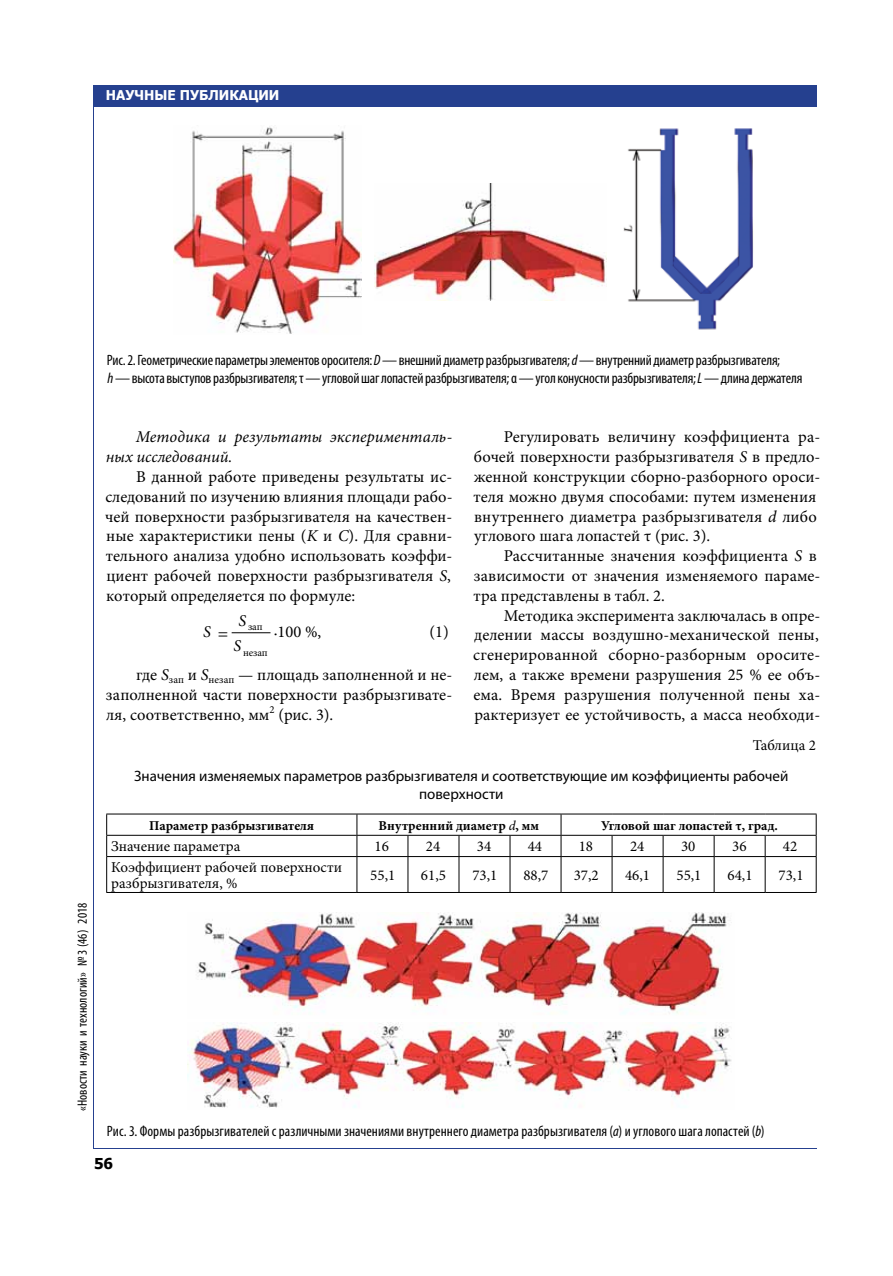
<style>
.page{position:relative;width:893px;height:1276px;background:#fff}
.page>*{position:absolute;margin:0;border:0;box-sizing:border-box;transform-origin:0 0}
.t1{font:16.5px/19.8px "Minion Pro";color:#000;text-align:justify}
.t2{font:italic 16.5px/19.8px "Minion Pro";color:#000}
.t3{font:condensed 15px/18px "Myriad Pro";letter-spacing:-.01em;color:#000}
.t4{font:15px/16.5px "Minion Pro";color:#000}
.t5{font:15px/18px "Myriad Pro";color:#000;text-align:center}
.t6{font:700 15px "Tahoma";color:#000}
.t7{font:700 13.5px "Minion Pro";color:#000}
.t8{font:condensed 13.5px "Myriad Pro";color:#000}
.t9{font:700 13.5px "Tahoma";color:#fff}
.t10{font:10.5px "Minion Pro";letter-spacing:-.005em;color:#000}
.s1{font-style:italic}
.s2{font-weight:400;font-style:italic}
.s3{font-style:normal;font-size:18px}
</style>
<div class="page">
<div style="left:94px;top:85px;width:722px;height:21px;background:#25408f"></div>
<hr style="left:94px;top:1147px;width:722px;height:1px;background:#25408f">
<hr style="left:94px;top:85px;width:1px;height:1063px;background:#25408f">
<img style="left:173px;top:126px;width:188px;height:208px">
<img style="left:623px;top:128px;width:131px;height:202px">
<img style="left:375px;top:184px;width:231px;height:117px">
<hr style="left:106px;top:813px;width:251px;height:1px;background:#000">
<hr style="left:357px;top:813px;width:51px;height:1px;background:#000">
<hr style="left:408px;top:813px;width:51px;height:1px;background:#000">
<hr style="left:459px;top:813px;width:51px;height:1px;background:#000">
<hr style="left:510px;top:813px;width:51px;height:1px;background:#000">
<hr style="left:561px;top:813px;width:51px;height:1px;background:#000">
<hr style="left:612px;top:813px;width:51px;height:1px;background:#000">
<hr style="left:663px;top:813px;width:51px;height:1px;background:#000">
<hr style="left:714px;top:813px;width:51px;height:1px;background:#000">
<hr style="left:765px;top:813px;width:52px;height:1px;background:#000">
<hr style="left:106px;top:835px;width:251px;height:1px;background:#000">
<hr style="left:357px;top:835px;width:51px;height:1px;background:#000">
<hr style="left:408px;top:835px;width:51px;height:1px;background:#000">
<hr style="left:459px;top:835px;width:51px;height:1px;background:#000">
<hr style="left:510px;top:835px;width:51px;height:1px;background:#000">
<hr style="left:561px;top:835px;width:51px;height:1px;background:#000">
<hr style="left:612px;top:835px;width:51px;height:1px;background:#000">
<hr style="left:663px;top:835px;width:51px;height:1px;background:#000">
<hr style="left:714px;top:835px;width:51px;height:1px;background:#000">
<hr style="left:765px;top:835px;width:52px;height:1px;background:#000">
<hr style="left:106px;top:856px;width:251px;height:1px;background:#000">
<hr style="left:357px;top:856px;width:51px;height:1px;background:#000">
<hr style="left:408px;top:856px;width:51px;height:1px;background:#000">
<hr style="left:459px;top:856px;width:51px;height:1px;background:#000">
<hr style="left:510px;top:856px;width:51px;height:1px;background:#000">
<hr style="left:561px;top:856px;width:51px;height:1px;background:#000">
<hr style="left:612px;top:856px;width:51px;height:1px;background:#000">
<hr style="left:663px;top:856px;width:51px;height:1px;background:#000">
<hr style="left:714px;top:856px;width:51px;height:1px;background:#000">
<hr style="left:765px;top:856px;width:52px;height:1px;background:#000">
<hr style="left:106px;top:892px;width:251px;height:1px;background:#000">
<hr style="left:357px;top:892px;width:51px;height:1px;background:#000">
<hr style="left:408px;top:892px;width:51px;height:1px;background:#000">
<hr style="left:459px;top:892px;width:51px;height:1px;background:#000">
<hr style="left:510px;top:892px;width:51px;height:1px;background:#000">
<hr style="left:561px;top:892px;width:51px;height:1px;background:#000">
<hr style="left:612px;top:892px;width:51px;height:1px;background:#000">
<hr style="left:663px;top:892px;width:51px;height:1px;background:#000">
<hr style="left:714px;top:892px;width:51px;height:1px;background:#000">
<hr style="left:765px;top:892px;width:52px;height:1px;background:#000">
<svg style="left:106px;top:814px;width:1px;height:42px"></svg>
<hr style="left:106px;top:857px;width:1px;height:35px;background:#000">
<svg style="left:357px;top:814px;width:1px;height:42px"></svg>
<svg style="left:408px;top:835px;width:1px;height:21px"></svg>
<svg style="left:459px;top:835px;width:1px;height:21px"></svg>
<svg style="left:510px;top:835px;width:1px;height:21px"></svg>
<svg style="left:561px;top:814px;width:1px;height:42px"></svg>
<svg style="left:612px;top:835px;width:1px;height:21px"></svg>
<svg style="left:663px;top:835px;width:1px;height:21px"></svg>
<svg style="left:714px;top:835px;width:1px;height:21px"></svg>
<svg style="left:765px;top:835px;width:1px;height:21px"></svg>
<svg style="left:816px;top:814px;width:1px;height:42px"></svg>
<hr style="left:357px;top:857px;width:1px;height:35px;background:#000">
<hr style="left:408px;top:857px;width:1px;height:35px;background:#000">
<hr style="left:459px;top:857px;width:1px;height:35px;background:#000">
<hr style="left:510px;top:857px;width:1px;height:35px;background:#000">
<hr style="left:561px;top:857px;width:1px;height:35px;background:#000">
<hr style="left:612px;top:857px;width:1px;height:35px;background:#000">
<hr style="left:663px;top:857px;width:1px;height:35px;background:#000">
<hr style="left:714px;top:857px;width:1px;height:35px;background:#000">
<hr style="left:765px;top:857px;width:1px;height:35px;background:#000">
<hr style="left:816px;top:857px;width:1px;height:35px;background:#000">
<hr style="left:232px;top:632px;width:38px;height:1px;background:#000">
<img style="left:197px;top:912px;width:533px;height:102px">
<img style="left:188px;top:1022px;width:544px;height:86px">
<p class="t9" style="left:106px;top:85px;width:175px">Научные публикации</p>
<p class="t3" style="left:107px;top:351px;width:697px">Рис. 2. Геометрические параметры элементов оросителя: <span class="s1">D</span> — внешний диаметр разбрызгивателя; <span class="s1">d</span> — внутренний диаметр разбрызгивателя;<br><span class="s1">h</span> — высота выступов разбрызгивателя; τ — угловой шаг лопастей разбрызгивателя; α — угол конусности разбрызгивателя; <span class="s1">L</span> — длина держателя</p>
<p class="t8" style="left:74px;top:1111px;width:209px;rotate:-90deg">«Новости науки и технологий» № 3 (46) 2018</p>
<p class="t2" style="left:106px;top:427px;width:348px;text-indent:30px">Методика и результаты эксперименталь&shy;ных исследований.</p>
<p class="t1" style="left:105px;top:467px;width:349px;text-indent:31px">В данной работе приведены результаты ис&shy;следований по изучению влияния площади рабо&shy;чей поверхности разбрызгивателя на качествен&shy;ные характеристики пены (<span class="s1">K</span> и <span class="s1">C</span>). Для сравни&shy;тельного анализа удобно использовать коэффи&shy;циент рабочей поверхности разбрызгивателя <span class="s1">S</span>, который определяется по формуле:</p>
<p class="t1" style="left:429px;top:622px;width:21px">(1)</p>
<p class="t1" style="left:106px;top:665px;width:348px;text-indent:30px">где <span class="s1">S</span><sub>зап</sub> и <span class="s1">S</span><sub>незап</sub> — площадь заполненной и не&shy;заполненной части поверхности разбрызгивате&shy;ля, соответственно, мм<sup>2</sup> (рис. 3).</p>
<p class="t1" style="left:474px;top:427px;width:348px;text-align:left;text-indent:30px">Регулировать величину коэффициента ра&shy;бочей поверхности разбрызгивателя <span class="s1">S</span> в предло&shy;женной конструкции сборно-разборного ороси&shy;теля можно двумя способами: путем изменения внутреннего диаметра разбрызгивателя <span class="s1">d</span> либо углового шага лопастей τ (рис. 3).</p>
<p class="t1" style="left:474px;top:546px;width:348px;text-align:left;text-indent:30px">Рассчитанные значения коэффициента <span class="s1">S</span> в зависимости от значения изменяемого параме&shy;тра представлены в табл. 2.</p>
<p class="t1" style="left:473px;top:605px;width:349px;text-indent:31px">Методика эксперимента заключалась в опре&shy;делении массы воздушно-механической пены, сгенерированной сборно-разборным оросите&shy;лем, а также времени разрушения 25 % ее объ&shy;ема. Время разрушения полученной пены ха&shy;рактеризует ее устойчивость, а масса необходи-</p>
<p class="t4" style="left:753px;top:737px;width:64px">Таблица 2</p>
<p class="t5" style="left:134px;top:767px;width:656px">Значения изменяемых параметров разбрызгивателя и соответствующие им коэффициенты рабочей поверхности</p>
<p class="t7" style="left:149px;top:815px;width:167px">Параметр разбрызгивателя</p>
<p class="t7" style="left:378px;top:815px;width:162px">Внутренний диаметр <span class="s2">d</span>, мм</p>
<p class="t7" style="left:601px;top:815px;width:178px">Угловой шаг лопастей τ, град.</p>
<p class="t4" style="left:111px;top:838px;width:131px">Значение параметра</p>
<p class="t4" style="left:375px;top:838px;width:16px">16</p>
<p class="t4" style="left:426px;top:838px;width:16px">24</p>
<p class="t4" style="left:477px;top:838px;width:16px">34</p>
<p class="t4" style="left:528px;top:838px;width:16px">44</p>
<p class="t4" style="left:579px;top:838px;width:16px">18</p>
<p class="t4" style="left:630px;top:838px;width:16px">24</p>
<p class="t4" style="left:681px;top:838px;width:16px">30</p>
<p class="t4" style="left:732px;top:838px;width:16px">36</p>
<p class="t4" style="left:783px;top:838px;width:16px">42</p>
<p class="t4" style="left:111px;top:858px;width:233px">Коэффициент рабочей поверхности разбрызгивателя, %</p>
<p class="t4" style="left:370px;top:867px;width:27px">55,1</p>
<p class="t4" style="left:421px;top:867px;width:27px">61,5</p>
<p class="t4" style="left:472px;top:867px;width:27px">73,1</p>
<p class="t4" style="left:523px;top:867px;width:27px">88,7</p>
<p class="t4" style="left:574px;top:867px;width:27px">37,2</p>
<p class="t4" style="left:625px;top:867px;width:27px">46,1</p>
<p class="t4" style="left:676px;top:867px;width:27px">55,1</p>
<p class="t4" style="left:728px;top:867px;width:27px">64,1</p>
<p class="t4" style="left:778px;top:867px;width:27px">73,1</p>
<p class="t2" style="left:238px;top:610px;width:9px">S</p>
<p class="t10" style="left:248px;top:620px;width:16px">зап</p>
<p class="t10" style="left:243px;top:645px;width:26px">незап</p>
<p class="t2" style="left:203px;top:622px;width:27px">S <span class="s3">=</span></p>
<p class="t1" style="left:273px;top:622px;width:49px">⋅100 %,</p>
<p class="t2" style="left:234px;top:636px;width:9px">S</p>
<p class="t3" style="left:107px;top:1121px;width:659px">Рис. 3. Формы разбрызгивателей с различными значениями внутреннего диаметра разбрызгивателя (<span class="s1">a</span>) и углового шага лопастей (<span class="s1">b</span>)</p>
<p class="t6" style="left:94px;top:1153px;width:21px">56</p>
</div>
